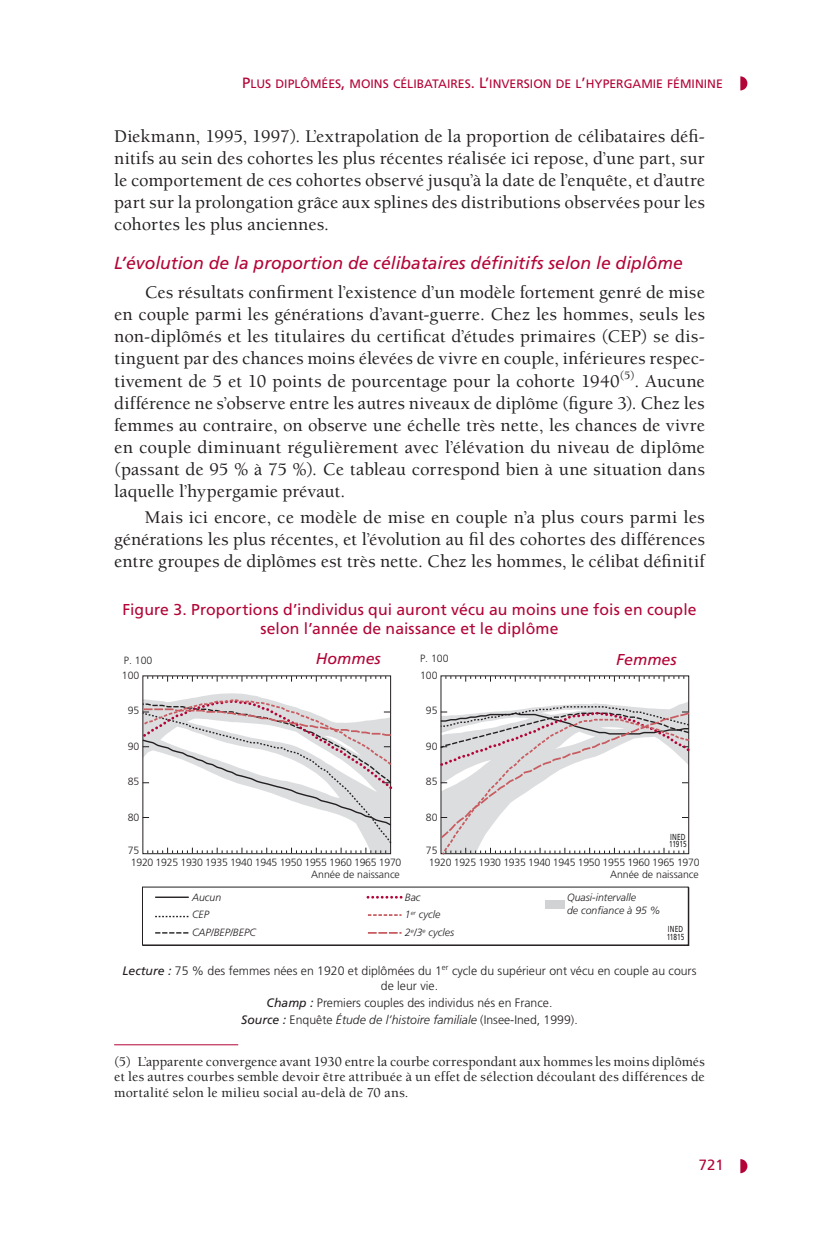
<style>
.page{position:relative;width:819px;height:1241px;background:#fff}
.page>*{position:absolute;margin:0;border:0;box-sizing:border-box;transform-origin:0 0}
.t1{font:500 18.38px/22.1px "Berkeley Std";letter-spacing:.005em;color:#231f20;text-align:justify}
.t2{font:italic 17.5px "Frutiger LT Std";color:#b30437}
.t3{font:15.75px/18.9px "Frutiger LT Std";letter-spacing:.005em;color:#b30437;text-align:center}
.t4{font:italic 15.75px "Frutiger LT Std";color:#b30437}
.t5{font:14.88px "Frutiger LT Std Roman SC820";color:#b30437}
.t6{font:500 14px/15.8px "Berkeley Std";letter-spacing:.015em;color:#231f20;text-align:justify}
.t7{font:300 12.25px/14.7px "Frutiger LT Std";color:#231f20;text-align:center}
.t8{font:12.25px "Frutiger LT Std Roman SC820";color:#b30437}
.t9{font:300 10.5px/12.1px "Frutiger LT Std";letter-spacing:-.025em;color:#231f20;text-align:right}
.t10{font:italic 300 10.5px/17.8px "Frutiger LT Std";color:#231f20}
.t11{font:300 10.5px "Frutiger LT Std";color:#231f20}
.t12{font:8.75px/7.9px "Frutiger LT Std";letter-spacing:-.005em;color:#231f20;scale:.75 1}
.s1{font-size:14.88px}
.s2{font-weight:400;font-style:italic}
.s3{font-style:italic}
</style>
<div class="page">
<hr style="left:114px;top:1044px;width:124px;height:1px;background:#b30437">
<svg style="left:142px;top:675px;width:547px;height:23px"></svg>
<svg style="left:142px;top:698px;width:548px;height:9px"></svg>
<svg style="left:142px;top:707px;width:548px;height:227px"></svg>
<svg style="left:740px;top:76px;width:7px;height:14px"></svg>
<svg style="left:740px;top:1159px;width:7px;height:13px"></svg>
<p class="t8" style="left:242px;top:76px;width:482px"><span class="s1">P</span>LUS DIPLÔMÉES<span class="s1">,</span> MOINS CÉLIBATAIRES<span class="s1">. L’</span>INVERSION DE L<span class="s1">’</span>HYPERGAMIE FÉMININE</p>
<p class="t1" style="left:114px;top:125px;width:592px">Diekmann, 1995, 1997). L’extrapolation de la proportion de célibataires défi&shy;nitifs au sein des cohortes les plus récentes réalisée ici repose, d’une part, sur le comportement de ces cohortes observé jusqu’à la date de l’enquête, et d’autre part sur la prolongation grâce aux splines des distributions observées pour les cohortes les plus anciennes.</p>
<p class="t2" style="left:114px;top:252px;width:570px">L’évolution de la proportion de célibataires définitifs selon le diplôme</p>
<p class="t1" style="left:114px;top:282px;width:592px;text-indent:31px">Ces résultats confirment l’existence d’un modèle fortement genré de mise en couple parmi les générations d’avant-guerre. Chez les hommes, seuls les non-diplômés et les titulaires du certificat d’études primaires (CEP) se dis&shy;tinguent par des chances moins élevées de vivre en couple, inférieures respec&shy;tivement de 5 et 10 points de pourcentage pour la cohorte 1940<sup>(5)</sup>. Aucune différence ne s’observe entre les autres niveaux de diplôme (figure 3). Chez les femmes au contraire, on observe une échelle très nette, les chances de vivre en couple diminuant régulièrement avec l’élévation du niveau de diplôme (passant de 95 % à 75 %). Ce tableau correspond bien à une situation dans laquelle l’hypergamie prévaut.</p>
<p class="t1" style="left:114px;top:506px;width:592px;text-indent:31px">Mais ici encore, ce modèle de mise en couple n’a plus cours parmi les générations les plus récentes, et l’évolution au fil des cohortes des différences entre groupes de diplômes est très nette. Chez les hommes, le célibat définitif</p>
<p class="t3" style="left:122px;top:600px;width:575px">Figure 3. Proportions d’individus qui auront vécu au moins une fois en couple selon l’année de naissance et le diplôme</p>
<p class="t9" style="left:124px;top:654px;width:30px">P. 100</p>
<p class="t4" style="left:316px;top:649px;width:66px">Hommes</p>
<p class="t9" style="left:420px;top:652px;width:30px">P. 100</p>
<p class="t4" style="left:616px;top:650px;width:62px">Femmes</p>
<p class="t9" style="left:122px;top:669px;width:19px">100</p>
<p class="t9" style="left:420px;top:669px;width:19px">100</p>
<p class="t9" style="left:128px;top:704px;width:13px">95</p>
<p class="t9" style="left:426px;top:704px;width:13px">95</p>
<p class="t9" style="left:128px;top:740px;width:13px">90</p>
<p class="t9" style="left:426px;top:740px;width:13px">90</p>
<p class="t9" style="left:128px;top:775px;width:13px">85</p>
<p class="t9" style="left:426px;top:775px;width:13px">85</p>
<p class="t9" style="left:128px;top:811px;width:13px">80</p>
<p class="t9" style="left:426px;top:811px;width:13px">80</p>
<p class="t9" style="left:128px;top:844px;width:13px">75</p>
<p class="t9" style="left:426px;top:844px;width:13px">75</p>
<p class="t12" style="left:669px;top:832px;width:25px">INED<br>11915</p>
<p class="t9" style="left:131px;top:856px;width:272px">1920 1925 1930 1935 1940 1945 1950 1955 1960 1965 1970<br>Année de naissance</p>
<p class="t11" style="left:610px;top:868px;width:90px">Année de naissance</p>
<p class="t10" style="left:567px;top:891px;width:94px;line-height:12.6px">Quasi-intervalle<br>de confiance à 95 %</p>
<p class="t12" style="left:666px;top:925px;width:25px">INED<br>11815</p>
<p class="t9" style="left:429px;top:856px;width:272px">1920 1925 1930 1935 1940 1945 1950 1955 1960 1965 1970</p>
<p class="t10" style="left:192px;top:888px;width:65px">Aucun<br>CEP<br>CAP/BEP/BEPC</p>
<p class="t10" style="left:405px;top:888px;width:51px">Bac<br>1<sup>er</sup> cycle<br>2<sup>e</sup>/3<sup>e</sup> cycles</p>
<p class="t7" style="left:122px;top:963px;width:575px"><span class="s2">Lecture :</span> 75 % des femmes nées en 1920 et diplômées du 1<sup>er</sup> cycle du supérieur ont vécu en couple au cours de leur vie.</p>
<p class="t7" style="left:241px;top:994px;width:338px;line-height:17.2px"><span class="s2">Champ :</span> Premiers couples des individus nés en France.<br><span class="s2">Source :</span> Enquête <span class="s3">Étude de l’histoire familiale</span> (Insee-Ined, 1999).</p>
<p class="t6" style="left:114px;top:1053px;width:592px">(5) L’apparente convergence avant 1930 entre la courbe correspondant aux hommes les moins diplômés et les autres courbes semble devoir être attribuée à un effet de sélection découlant des différences de mortalité selon le milieu social au-delà de 70 ans.</p>
<p class="t5" style="left:698px;top:1156px;width:26px">721</p>
</div>
